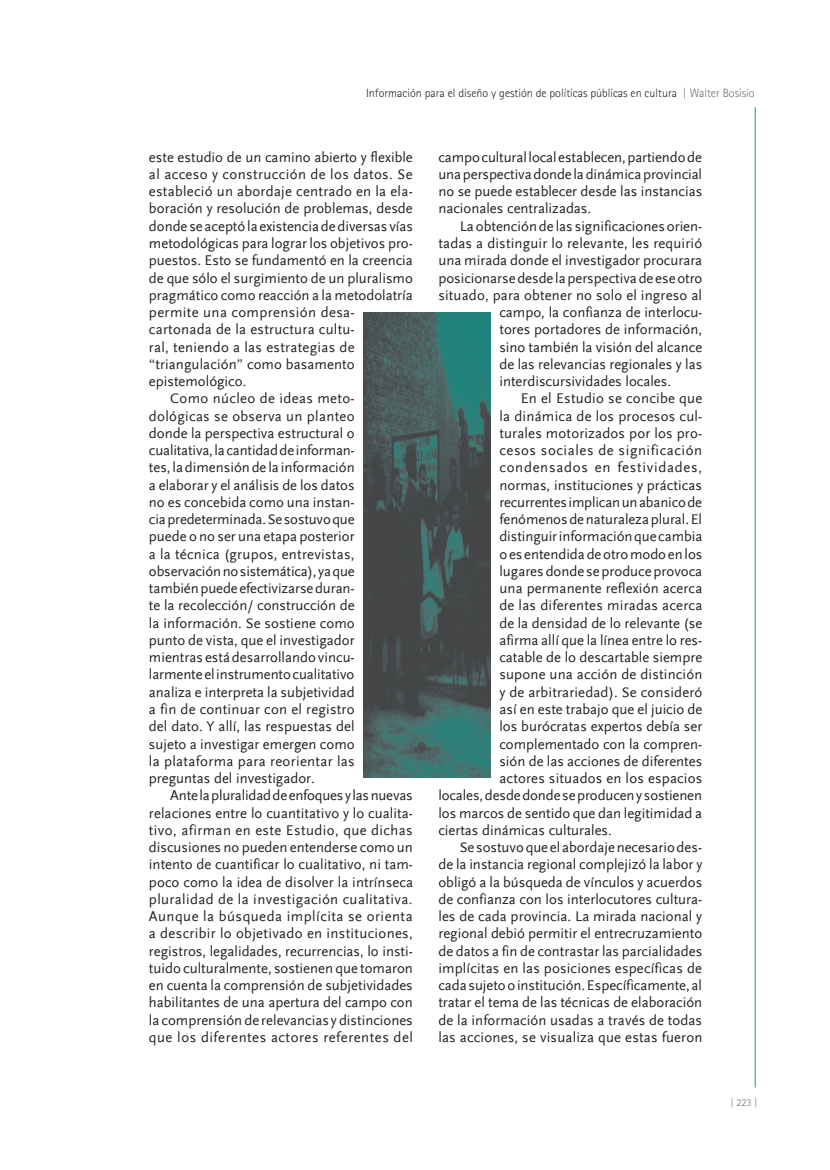
<style>
.page{position:relative;width:830px;height:1170px;background:#fff}
.page>*{position:absolute;margin:0;border:0;box-sizing:border-box;transform-origin:0 0}
.IC_cpo_de_texto_1{font:14.7px/17.2px "Scala Sans";color:#231f20;text-align:justify}
.IC_cpo_de_texto_1-2{font:14.7px "Scala Sans";letter-spacing:.04em;color:#231f20}
.IC_cpo_de_texto_1-3{font:14.7px "Scala Sans";letter-spacing:.05em;color:#231f20}
.IC_cpo_de_texto_1-4{font:14.7px "Scala Sans";letter-spacing:.02em;color:#231f20}
.t1{font:300 12px "Rotis Sans Serif";color:#231f20}
.t2{font:300 10.5px "Rotis Sans Serif";color:#6c6d70}
.s1{color:#6c6d70}
</style>
<div class="page">
<img style="left:363px;top:312px;width:127px;height:465px">
<hr style="left:754px;top:107px;width:1px;height:980px;background:#03a197">
<p class="t1" style="left:366px;top:86px;width:390px">Información para el diseño y gestión de políticas públicas en cultura <span class="s1">| Walter Bosisio</span></p>
<p class="IC_cpo_de_texto_1" style="left:149px;top:148px;width:265px;text-align:left">este estudio de un camino abierto y flexible al acceso y construcción de los datos. Se estableció un abordaje centrado en la ela&shy;boración y resolución de problemas, desde donde se aceptó la existencia de diversas vías metodológicas para lograr los objetivos pro&shy;puestos. Esto se fundamentó en la creencia de que sólo el surgimiento de un pluralismo pragmático como reacción a la metodolatría permite una comprensión desa&shy;cartonada de la estructura cultu-<br>ral, teniendo a las estrategias de “triangulación” como basamento epistemológico.</p>
<p class="IC_cpo_de_texto_1" style="left:149px;top:390px;width:207px;text-indent:21px">Como núcleo de ideas meto&shy;dológicas se observa un planteo donde la perspectiva estructural o cualitativa, la cantidad de informan&shy;tes, la dimensión de la información a elaborar y el análisis de los datos no es concebida como una instan&shy;cia predeterminada. Se sostuvo que puede o no ser una etapa posterior a la técnica (grupos, entrevistas, observación no sistemática), ya que también puede efectivizarse duran&shy;te la recolección/ construcción de la información. Se sostiene como punto de vista, que el investigador mientras está desarrollando vincu&shy;larmente el instrumento cualitativo analiza e interpreta la subjetividad a fin de continuar con el registro del dato. Y allí, las respuestas del sujeto a investigar emergen como la plataforma para reorientar las preguntas del investigador.</p>
<p class="IC_cpo_de_texto_1" style="left:149px;top:787px;width:265px;text-indent:21px">Ante la pluralidad de enfoques y las nuevas relaciones entre lo cuantitativo y lo cualita&shy;tivo, afirman en este Estudio, que dichas discusiones no pueden entenderse como un intento de cuantificar lo cualitativo, ni tam&shy;poco como la idea de disolver la intrínseca pluralidad de la investigación cualitativa.<br>Aunque la búsqueda implícita se orienta a describir lo objetivado en instituciones, registros, legalidades, recurrencias, lo insti&shy;tuido culturalmente, sostienen que tomaron en cuenta la comprensión de subjetividades habilitantes de una apertura del campo con la comprensión de relevancias y distinciones que los diferentes actores referentes del</p>
<p class="IC_cpo_de_texto_1" style="left:438px;top:148px;width:265px">campo cultural local establecen, partiendo de una perspectiva donde la dinámica provincial no se puede establecer desde las instancias nacionales centralizadas.</p>
<p class="IC_cpo_de_texto_1" style="left:459px;top:217px;width:244px">La obtención de las significaciones orien-</p>
<p class="IC_cpo_de_texto_1" style="left:438px;top:235px;width:265px">tadas a distinguir lo relevante, les requirió</p>
<p class="IC_cpo_de_texto_1" style="left:438px;top:252px;width:265px">una mirada donde el investigador procurara</p>
<p class="IC_cpo_de_texto_1" style="left:438px;top:269px;width:265px">posicionarse desde la perspectiva de ese otro</p>
<p class="IC_cpo_de_texto_1" style="left:438px;top:286px;width:265px">situado, para obtener no solo el ingreso al</p>
<p class="IC_cpo_de_texto_1" style="left:499px;top:304px;width:204px">campo, la confianza de interlocu-</p>
<p class="IC_cpo_de_texto_1" style="left:499px;top:321px;width:204px">tores portadores de información,</p>
<p class="IC_cpo_de_texto_1" style="left:499px;top:338px;width:204px">sino también la visión del alcance</p>
<p class="IC_cpo_de_texto_1" style="left:499px;top:355px;width:204px">de las relevancias regionales y las</p>
<p class="IC_cpo_de_texto_1" style="left:499px;top:373px;width:173px">interdiscursividades locales.</p>
<p class="IC_cpo_de_texto_1-4" style="left:520px;top:390px;width:183px">En el Estudio se concibe que</p>
<p class="IC_cpo_de_texto_1" style="left:499px;top:407px;width:204px">la dinámica de los procesos cul-</p>
<p class="IC_cpo_de_texto_1" style="left:499px;top:424px;width:204px">turales motorizados por los pro-</p>
<p class="IC_cpo_de_texto_1-2" style="left:499px;top:442px;width:204px">cesos sociales de significación</p>
<p class="IC_cpo_de_texto_1-3" style="left:499px;top:459px;width:204px">condensados en festividades,</p>
<p class="IC_cpo_de_texto_1" style="left:499px;top:476px;width:204px">normas, instituciones y prácticas</p>
<p class="IC_cpo_de_texto_1" style="left:499px;top:493px;width:204px">recurrentes implican un abanico de</p>
<p class="IC_cpo_de_texto_1" style="left:499px;top:511px;width:204px">fenómenos de naturaleza plural. El</p>
<p class="IC_cpo_de_texto_1" style="left:499px;top:528px;width:204px">distinguir información que cambia</p>
<p class="IC_cpo_de_texto_1" style="left:499px;top:545px;width:204px">o es entendida de otro modo en los</p>
<p class="IC_cpo_de_texto_1" style="left:499px;top:562px;width:204px">lugares donde se produce provoca</p>
<p class="IC_cpo_de_texto_1" style="left:499px;top:580px;width:204px">una permanente reflexión acerca</p>
<p class="IC_cpo_de_texto_1" style="left:499px;top:597px;width:204px">de las diferentes miradas acerca</p>
<p class="IC_cpo_de_texto_1" style="left:499px;top:614px;width:204px">de la densidad de lo relevante (se</p>
<p class="IC_cpo_de_texto_1" style="left:499px;top:631px;width:204px">afirma allí que la línea entre lo res-</p>
<p class="IC_cpo_de_texto_1" style="left:499px;top:649px;width:204px">catable de lo descartable siempre</p>
<p class="IC_cpo_de_texto_1" style="left:499px;top:666px;width:204px">supone una acción de distinción</p>
<p class="IC_cpo_de_texto_1" style="left:499px;top:683px;width:204px">y de arbitrariedad). Se consideró</p>
<p class="IC_cpo_de_texto_1" style="left:499px;top:700px;width:204px">así en este trabajo que el juicio de</p>
<p class="IC_cpo_de_texto_1" style="left:499px;top:718px;width:204px">los burócratas expertos debía ser</p>
<p class="IC_cpo_de_texto_1" style="left:499px;top:735px;width:204px">complementado con la compren-</p>
<p class="IC_cpo_de_texto_1" style="left:499px;top:752px;width:204px">sión de las acciones de diferentes</p>
<p class="IC_cpo_de_texto_1" style="left:499px;top:769px;width:204px">actores situados en los espacios</p>
<p class="IC_cpo_de_texto_1" style="left:438px;top:787px;width:265px">locales, desde donde se producen y sostienen</p>
<p class="IC_cpo_de_texto_1" style="left:438px;top:804px;width:265px">los marcos de sentido que dan legitimidad a</p>
<p class="IC_cpo_de_texto_1" style="left:438px;top:821px;width:175px">ciertas dinámicas culturales.</p>
<p class="IC_cpo_de_texto_1" style="left:438px;top:838px;width:265px;text-indent:21px">Se sostuvo que el abordaje necesario des&shy;de la instancia regional complejizó la labor y obligó a la búsqueda de vínculos y acuerdos de confianza con los interlocutores cultura&shy;les de cada provincia. La mirada nacional y regional debió permitir el entrecruzamiento de datos a fin de contrastar las parcialidades implícitas en las posiciones específicas de cada sujeto o institución. Específicamente, al tratar el tema de las técnicas de elaboración de la información usadas a través de todas las acciones, se visualiza que estas fueron</p>
<p class="t2" style="left:730px;top:1095px;width:29px">| 223 |</p>
</div>
